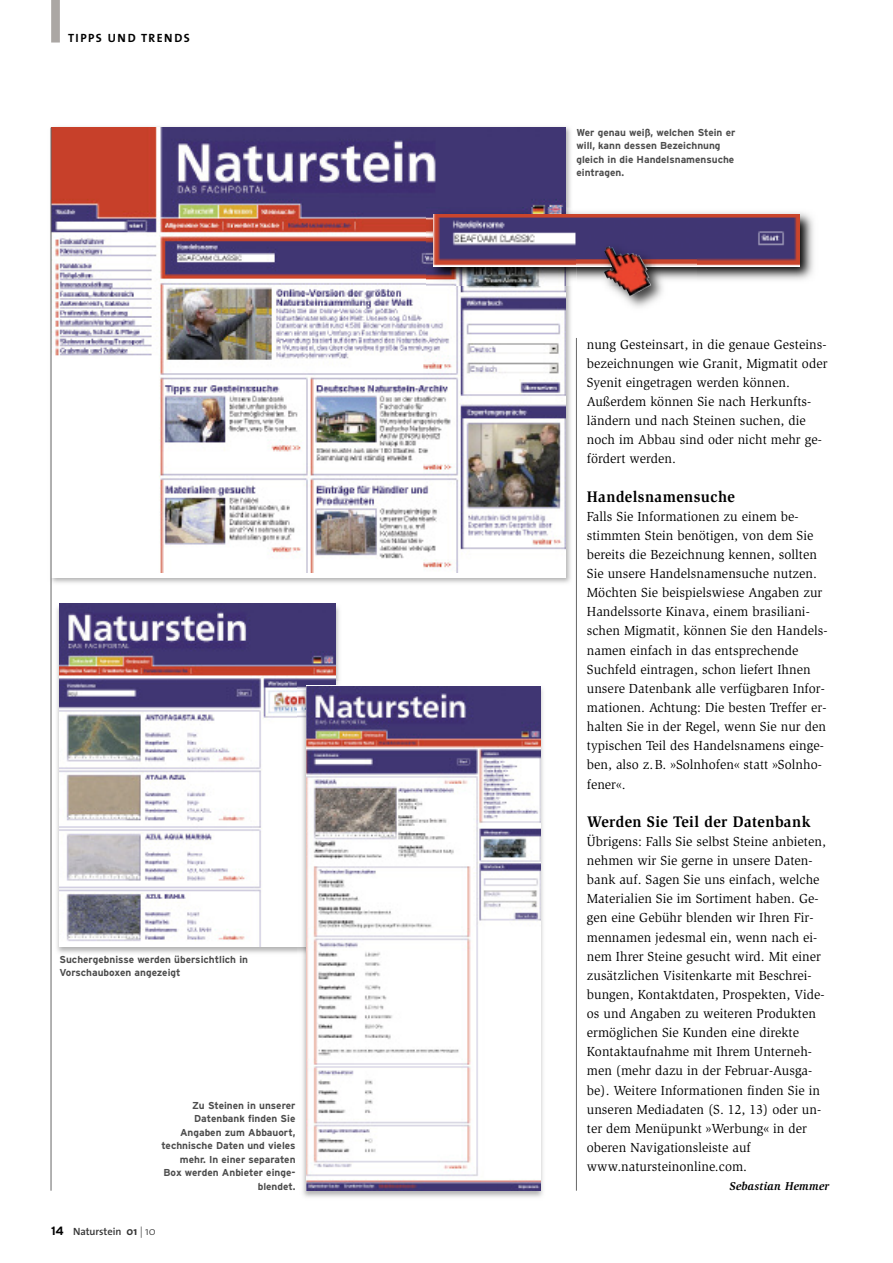
<style>
.page{position:relative;width:893px;height:1263px;background:#fff}
.page>*{position:absolute;margin:0;border:0;box-sizing:border-box;transform-origin:0 0}
.t1{font:700 15.75px "Slimbach Std";letter-spacing:.025em;color:#000;scale:.95 1}
.t2{font:13.5px/19.2px "Slimbach Std";letter-spacing:.005em;color:#000}
.t3{font:700 12px "The Sans";letter-spacing:.12em;color:#000}
.t4{font:italic 700 11.7px "Slimbach Std";letter-spacing:.015em;color:#000}
.t5{font:600 10.5px "The Sans";letter-spacing:-.005em;color:#333}
.t6{font:700 10.05px/13.5px "Interstate";color:#4d4d4d}
.s1{font-family:"Interstate";font-weight:700;font-size:12px;color:#000}
.s2{font-weight:700;font-size:11.25px}
.s3{font-weight:300;font-size:11.25px}
</style>
<div class="page">
<img style="left:50px;top:126px;width:526px;height:464px">
<img style="left:52px;top:128px;width:514px;height:445px">
<div style="left:51px;top:0;width:9px;height:43px;background:#aba7a4"></div>
<img style="left:57px;top:603px;width:282px;height:350px">
<img style="left:60px;top:604px;width:276px;height:342px">
<img style="left:297px;top:682px;width:246px;height:515px">
<img style="left:306px;top:686px;width:235px;height:504px">
<hr style="left:51px;top:128px;width:1px;height:1063px;background:#666">
<hr style="left:576px;top:338px;width:1px;height:853px;background:#666">
<img style="left:696px;top:212px;width:118px;height:68px">
<img style="left:577px;top:212px;width:119px;height:3px">
<img style="left:427px;top:208px;width:150px;height:78px">
<img style="left:434px;top:215px;width:366px;height:51px">
<img style="left:576px;top:226px;width:120px;height:82px">
<svg style="left:576px;top:266px;width:1px;height:20px"></svg>
<img style="left:604px;top:246px;width:47px;height:51px">
<p class="t3" style="left:68px;top:33px;width:123px">TIPPS UND TRENDS</p>
<p class="t6" style="left:60px;top:952px;width:190px">Suchergebnisse werden übersichtlich in<br>Vorschauboxen angezeigt</p>
<p class="t6" style="left:161px;top:1098px;width:136px;text-align:right">Zu Steinen in unserer<br>Datenbank finden Sie<br>Angaben zum Abbauort, technische Daten und vieles mehr. In einer separaten<br>Box werden Anbieter einge&shy;blendet.</p>
<p class="t5" style="left:51px;top:1227px;width:106px"><span class="s1">14</span> Naturstein <span class="s2">01</span> <span class="s3">| 10</span></p>
<p class="t6" style="left:576px;top:125px;width:160px">Wer genau weiß, welchen Stein er will, kann dessen Bezeichnung gleich in die Handelsnamensuche eintragen.</p>
<p class="t2" style="left:587px;top:335px;width:242px">nung Gesteinsart, in die genaue Gesteins&shy;bezeichnungen wie Granit, Migmatit oder Syenit eingetragen werden können.<br>Außerdem können Sie nach Herkunfts&shy;ländern und nach Steinen suchen, die noch im Abbau sind oder nicht mehr ge&shy;fördert werden.</p>
<p class="t1" style="left:587px;top:490px;width:157px">Handelsnamensuche</p>
<p class="t2" style="left:587px;top:508px;width:242px">Falls Sie Informationen zu einem be&shy;stimmten Stein benötigen, von dem Sie bereits die Bezeichnung kennen, sollten Sie unsere Handelsnamensuche nutzen.<br>Möchten Sie beispielswiese Angaben zur Handelssorte Kinava, einem brasiliani&shy;schen Migmatit, können Sie den Handels&shy;namen einfach in das entsprechende Suchfeld eintragen, schon liefert Ihnen unsere Datenbank alle verfügbaren Infor&shy;mationen. Achtung: Die besten Treffer er&shy;halten Sie in der Regel, wenn Sie nur den typischen Teil des Handelsnamens einge&shy;ben, also z.B. »Solnhofen« statt »Solnho&shy;fener«.</p>
<p class="t1" style="left:587px;top:815px;width:237px">Werden Sie Teil der Datenbank</p>
<p class="t2" style="left:587px;top:833px;width:241px">Übrigens: Falls Sie selbst Steine anbieten, nehmen wir Sie gerne in unsere Daten&shy;bank auf. Sagen Sie uns einfach, welche Materialien Sie im Sortiment haben. Ge&shy;gen eine Gebühr blenden wir Ihren Fir&shy;mennamen jedesmal ein, wenn nach ei&shy;nem Ihrer Steine gesucht wird. Mit einer zusätzlichen Visitenkarte mit Beschrei&shy;bungen, Kontaktdaten, Prospekten, Vide&shy;os und Angaben zu weiteren Produkten ermöglichen Sie Kunden eine direkte Kontaktaufnahme mit Ihrem Unterneh&shy;men (mehr dazu in der Februar-Ausga&shy;be). Weitere Informationen finden Sie in unseren Mediadaten (S. 12, 13) oder un&shy;ter dem Menüpunkt »Werbung« in der oberen Navigationsleiste auf www.natursteinonline.com.</p>
<p class="t4" style="left:729px;top:1182px;width:101px">Sebastian Hemmer</p>
</div>
